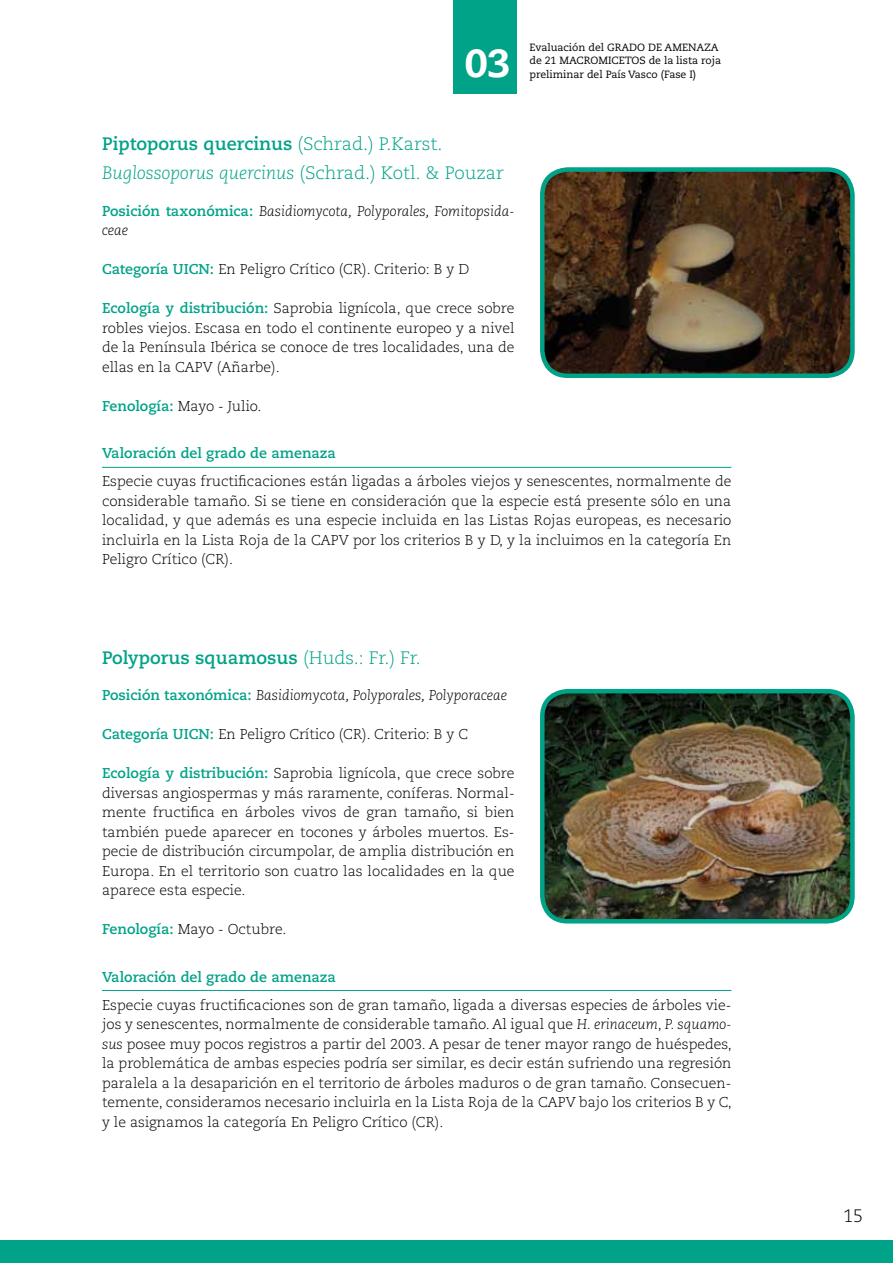
<style>
.page{position:relative;width:893px;height:1263px;background:#fff}
.page>*{position:absolute;margin:0;border:0;box-sizing:border-box;transform-origin:0 0}
.t1{font:800 39px "Caecilia LT Std";color:#fff}
.t2{font:300 18px/29.5px "Caecilia LT Std";color:#00a288}
.t3{font:700 18px "Caecilia LT Std";color:#00a288}
.t4{font:300 18px "Caecilia LT Std";color:#000}
.t5{font:300 14.25px/19.5px "Caecilia LT Std";color:#000;text-align:justify}
.t6{font:italic 300 14.25px/19.5px "Caecilia LT Std";color:#000}
.t7{font:700 14.25px "Caecilia LT Std";color:#00a288}
.t8{font:10.5px/13.5px "Caecilia LT Std";color:#000}
.s1{font-weight:700}
.s2{font-style:italic}
.s3{font-weight:700;font-style:normal;color:#00a288}
.s4{font-weight:700;color:#00a288}
.s5{font-weight:300}
</style>
<div class="page">
<div style="left:0;top:1240px;width:893px;height:23px;background:#00a288"></div>
<div style="left:453px;top:0;width:64px;height:94px;background:#00a288"></div>
<hr style="left:102px;top:467px;width:629px;height:1px;background:#00a288">
<hr style="left:102px;top:990px;width:629px;height:1px;background:#00a288">
<img style="left:545px;top:172px;width:305px;height:203px">
<div style="left:540px;top:167px;width:315px;height:211px;border:4px solid #00a288;border-radius:26px"></div>
<img style="left:543px;top:692px;width:309px;height:229px">
<div style="left:540px;top:689px;width:315px;height:234px;border:4px solid #00a288;border-radius:26px"></div>
<h1 class="t1" style="left:465px;top:39px;width:48px">03</h1>
<p class="t8" style="left:529px;top:40px;width:193px">Evaluación del grado de amenaza de 21 macromiceto s de la lista roja</p>
<p class="t8" style="left:529px;top:67px;width:168px">preliminar del País Vasco (Fase I)</p>
<p class="t2" style="left:102px;top:129px;width:403px"><span class="s1">Piptoporus quercinus</span> (Schrad.) P.Karst.<br><span class="s2">Buglossoporus quercinus</span> (Schrad.) Kotl. &amp; Pouzar</p>
<p class="t6" style="left:102px;top:202px;width:414px"><span class="s3">Posición taxonómica:</span> Basidiomycota, Polyporales, Fomitopsida&shy;ceae</p>
<p class="t5" style="left:102px;top:260px;width:369px"><span class="s4">Categoría UICN:</span> En Peligro Crítico (CR). Criterio: B y D</p>
<p class="t5" style="left:102px;top:299px;width:414px"><span class="s4">Ecología y distribución:</span> Saprobia lignícola, que crece sobre robles viejos. Escasa en todo el continente europeo y a nivel de la Península Ibérica se conoce de tres localidades, una de ellas en la CAPV (Añarbe).</p>
<p class="t5" style="left:102px;top:397px;width:161px"><span class="s4">Fenología:</span> Mayo - Julio.</p>
<p class="t7" style="left:102px;top:445px;width:236px">Valoración del grado de amenaza</p>
<p class="t5" style="left:102px;top:472px;width:631px">Especie cuyas fructificaciones están ligadas a árboles viejos y senescentes, normalmente de considerable tamaño. Si se tiene en consideración que la especie está presente sólo en una localidad, y que además es una especie incluida en las Listas Rojas europeas, es necesario incluirla en la Lista Roja de la CAPV por los criterios B y D, y la incluimos en la categoría En Peligro Crítico (CR).</p>
<p class="t3" style="left:102px;top:647px;width:320px">Polyporus squamosus <span class="s5">(Huds.: Fr.) Fr.</span></p>
<p class="t6" style="left:102px;top:686px;width:407px"><span class="s3">Posición taxonómica:</span> Basidiomycota, Polyporales, Polyporaceae</p>
<p class="t5" style="left:102px;top:725px;width:368px"><span class="s4">Categoría UICN:</span> En Peligro Crítico (CR). Criterio: B y C</p>
<p class="t5" style="left:102px;top:764px;width:414px"><span class="s4">Ecología y distribución:</span> Saprobia lignícola, que crece sobre diversas angiospermas y más raramente, coníferas. Normal&shy;mente fructifica en árboles vivos de gran tamaño, si bien también puede aparecer en tocones y árboles muertos. Es&shy;pecie de distribución circumpolar, de amplia distribución en Europa. En el territorio son cuatro las localidades en la que aparece esta especie.</p>
<p class="t5" style="left:102px;top:920px;width:186px"><span class="s4">Fenología:</span> Mayo - Octubre.</p>
<p class="t7" style="left:102px;top:968px;width:236px">Valoración del grado de amenaza</p>
<p class="t5" style="left:102px;top:995px;width:631px">Especie cuyas fructificaciones son de gran tamaño, ligada a diversas especies de árboles vie&shy;jos y senescentes, normalmente de considerable tamaño. Al igual que <span class="s2">H. erinaceum</span>, <span class="s2">P. squamo&shy;sus</span> posee muy pocos registros a partir del 2003. A pesar de tener mayor rango de huéspedes, la problemática de ambas especies podría ser similar, es decir están sufriendo una regresión paralela a la desaparición en el territorio de árboles maduros o de gran tamaño. Consecuen&shy;temente, consideramos necesario incluirla en la Lista Roja de la CAPV bajo los criterios B y C, y le asignamos la categoría En Peligro Crítico (CR).</p>
<p class="t4" style="left:843px;top:1205px;width:22px">15</p>
</div>
